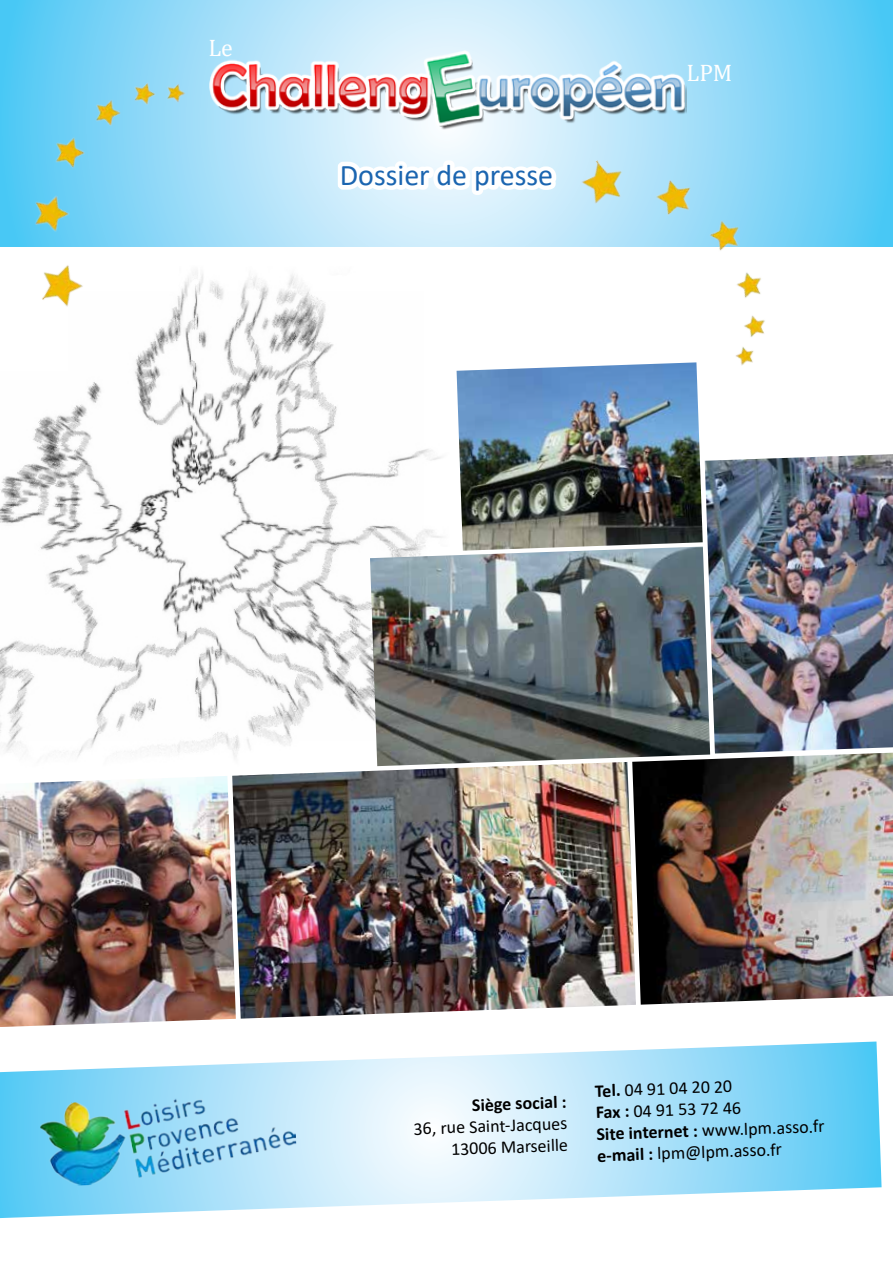
<style>
.page{position:relative;width:893px;height:1263px;background:#fff}
.page>*{position:absolute;margin:0;border:0;box-sizing:border-box;transform-origin:0 0}
.t1{font:30px "Calibri";color:#1b65b0}
.t2{font:24px "Cambria";color:#fff}
.t3{font:18px/21.6px "Calibri";color:#000}
.t4{font:700 18px "Calibri";color:#000}
.s1{font-weight:700}
</style>
<div class="page">
<img style="left:0;top:274px;width:442px;height:483px">
<div style="left:0;top:246px;width:67px;height:125px;background:#fff"></div>
<svg style="left:0;top:0;width:893px;height:247px;background:#9fdef9"></svg>
<img style="left:574px;top:116px;width:225px;height:250px">
<img style="left:0;top:47px;width:229px;height:269px">
<svg style="left:330px;top:153px;width:234px;height:50px"></svg>
<svg style="left:0;top:1041px;width:882px;height:177px"></svg>
<img style="left:39px;top:1095px;width:258px;height:92px">
<img style="left:209px;top:51px;width:477px;height:79px">
<img style="left:0;top:776px;width:232px;height:251px">
<img style="left:232px;top:766px;width:400px;height:253px">
<img style="left:632px;top:753px;width:261px;height:252px">
<img style="left:705px;top:454px;width:188px;height:299px">
<img style="left:370px;top:546px;width:340px;height:220px">
<img style="left:457px;top:362px;width:246px;height:189px">
<h2 class="t2" style="left:208px;top:34px;width:26px">Le</h2>
<h1 class="t1" style="left:340px;top:154px;width:215px">Dossier de presse</h1>
<h2 class="t2" style="left:686px;top:59px;width:48px">LPM</h2>
<p class="t4" style="left:472px;top:1092px;width:96px;rotate:-2deg">Siège social :</p>
<p class="t3" style="left:413px;top:1117px;width:155px;text-align:right;rotate:-2deg">36, rue Saint-Jacques<br>13006 Marseille</p>
<p class="t3" style="left:595px;top:1079px;width:230px;rotate:-2deg"><span class="s1">Tel.</span> 04 91 04 20 20<br><span class="s1">Fax :</span> 04 91 53 72 46<br><span class="s1">Site internet :</span> www.lpm.asso.fr <span class="s1">e-mail :</span> lpm@lpm.asso.fr</p>
</div>
